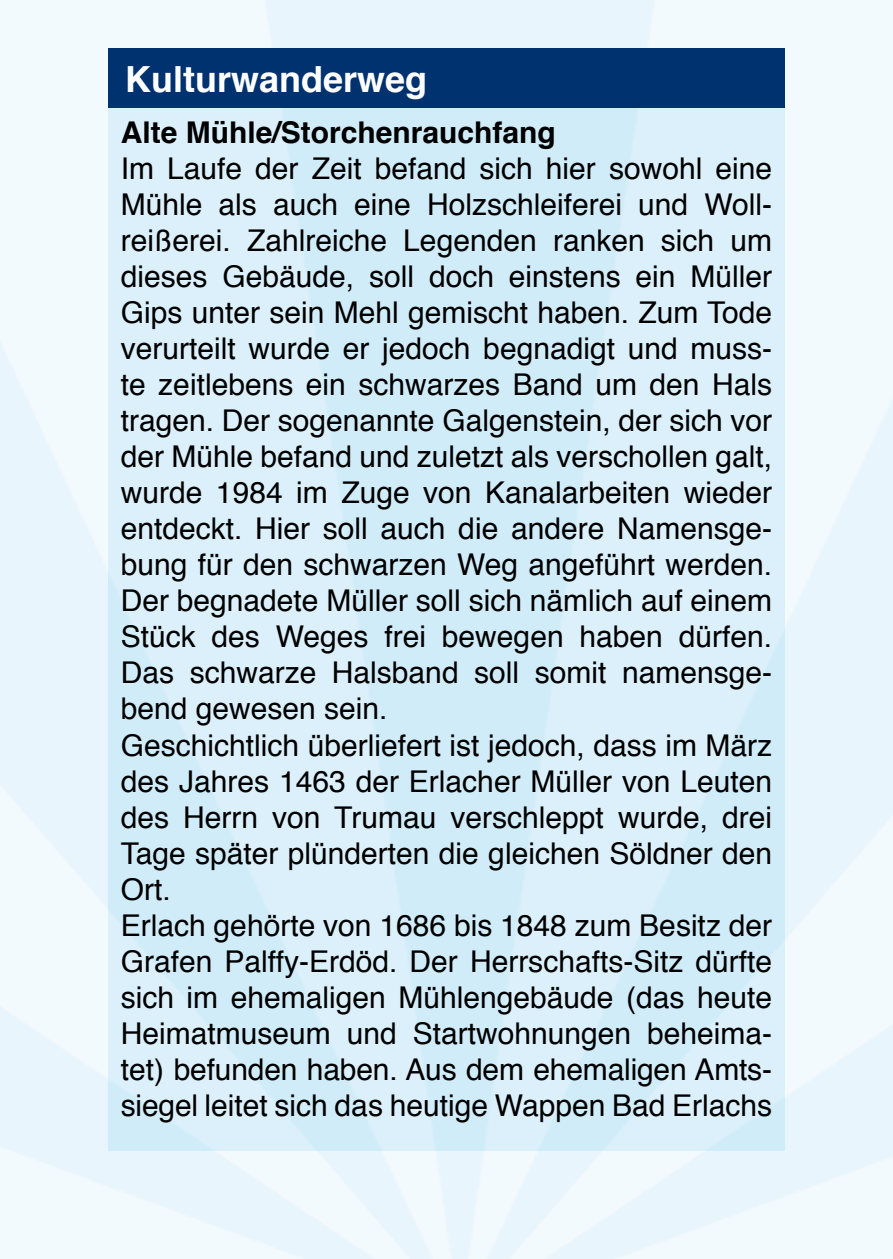
<style>
.page{position:relative;width:893px;height:1259px;background:#fff}
.page>*{position:absolute;margin:0;border:0;box-sizing:border-box;transform-origin:0 0}
.t1{font:700 36px "Helvetica";color:#fff}
.t2{font:30px/36px "Helvetica";color:#000}
.t3{font:700 30px "Helvetica";color:#000}
</style>
<div class="page">
<img style="left:0;top:0;width:893px;height:1259px">
<div style="left:108px;top:108px;width:677px;height:1043px;background:#dbf0fa"></div>
<div style="left:108px;top:49px;width:677px;height:59px;background:#003270"></div>
<p class="t1" style="left:125px;top:50px;width:304px">Kulturwanderweg</p>
<p class="t3" style="left:121px;top:108px;width:437px">Alte Mühle/Storchenrauchfang</p>
<p class="t2" style="left:121px;top:152px;width:653px">Im Laufe der Zeit befand sich hier sowohl eine Mühle als auch eine Holzschleiferei und Woll&shy;reißerei. Zahlreiche Legenden ranken sich um dieses Gebäude, soll doch einstens ein Müller Gips unter sein Mehl gemischt haben. Zum Tode verurteilt wurde er jedoch begnadigt und muss&shy;te zeitlebens ein schwarzes Band um den Hals tragen. Der sogenannte Galgenstein, der sich vor der Mühle befand und zuletzt als verschollen galt, wurde 1984 im Zuge von Kanalarbeiten wieder entdeckt. Hier soll auch die andere Namensge&shy;bung für den schwarzen Weg angeführt werden.<br>Der begnadete Müller soll sich nämlich auf einem Stück des Weges frei bewegen haben dürfen.<br>Das schwarze Halsband soll somit namensge&shy;bend gewesen sein.<br>Geschichtlich überliefert ist jedoch, dass im März des Jahres 1463 der Erlacher Müller von Leuten des Herrn von Trumau verschleppt wurde, drei Tage später plünderten die gleichen Söldner den Ort.<br>Erlach gehörte von 1686 bis 1848 zum Besitz der Grafen Palffy-Erdöd. Der Herrschafts-Sitz dürfte sich im ehemaligen Mühlengebäude (das heute Heimatmuseum und Startwohnungen beheima&shy;tet) befunden haben. Aus dem ehemaligen Amts&shy;siegel leitet sich das heutige Wappen Bad Erlachs</p>
</div>
